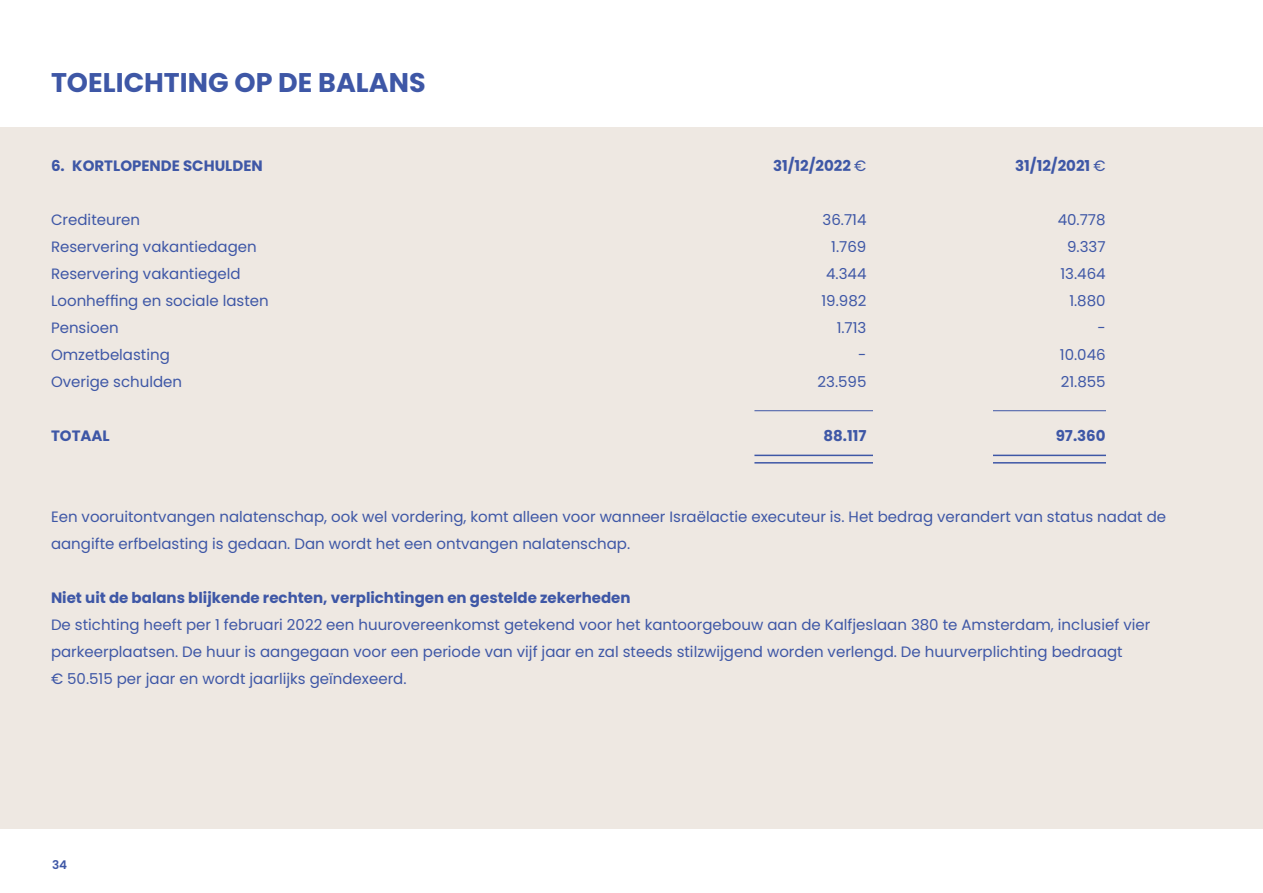
<style>
.page{position:relative;width:1263px;height:893px;background:#fff}
.page>*{position:absolute;margin:0;border:0;box-sizing:border-box;transform-origin:0 0}
.t1{font:700 27px "Poppins";color:#3e57a6}
.t2{font:15px/27px "Poppins";color:#3e57a6}
.t3{font:700 15px "Poppins";color:#3e57a6}
.t4{font:600 12px "Poppins";color:#3e57a6}
.s1{font-weight:400}
</style>
<div class="page">
<div style="left:0;top:128px;width:1263px;height:701px;background:#eee8e2"></div>
<hr style="left:754px;top:410px;width:352px;height:1px;background:#3e57a6">
<hr style="left:754px;top:455px;width:352px;height:1px;background:#3e57a6">
<hr style="left:754px;top:462px;width:352px;height:2px;background:#3e57a6">
<div style="left:874px;top:145px;width:119px;height:337px;background:#eee8e2"></div>
<h1 class="t1" style="left:51px;top:67px;width:376px">TOELICHTING OP DE BALANS</h1>
<p class="t3" style="left:51px;top:157px;width:213px">6. KORTLOPENDE SCHULDEN</p>
<p class="t3" style="left:773px;top:157px;width:95px">31/12/2022 <span class="s1">€</span></p>
<p class="t3" style="left:1015px;top:157px;width:92px">31/12/2021 <span class="s1">€</span></p>
<p class="t2" style="left:51px;top:206px;width:91px">Crediteuren</p>
<p class="t2" style="left:822px;top:206px;width:45px">36.714</p>
<p class="t2" style="left:1058px;top:206px;width:49px">40.778</p>
<p class="t2" style="left:51px;top:233px;width:207px">Reservering vakantiedagen</p>
<p class="t2" style="left:831px;top:233px;width:37px">1.769</p>
<p class="t2" style="left:1067px;top:233px;width:40px">9.337</p>
<p class="t2" style="left:51px;top:260px;width:191px">Reservering vakantiegeld</p>
<p class="t2" style="left:826px;top:260px;width:42px">4.344</p>
<p class="t2" style="left:1060px;top:260px;width:47px">13.464</p>
<p class="t2" style="left:51px;top:287px;width:219px">Loonheffing en sociale lasten</p>
<p class="t2" style="left:821px;top:287px;width:46px">19.982</p>
<p class="t2" style="left:1069px;top:287px;width:38px">1.880</p>
<p class="t2" style="left:51px;top:314px;width:69px">Pensioen</p>
<p class="t2" style="left:837px;top:314px;width:31px">1.713</p>
<p class="t2" style="left:1097px;top:314px;width:10px">-</p>
<p class="t2" style="left:51px;top:341px;width:120px">Omzetbelasting</p>
<p class="t2" style="left:858px;top:341px;width:10px">-</p>
<p class="t2" style="left:1060px;top:341px;width:47px">10.046</p>
<p class="t2" style="left:51px;top:368px;width:133px">Overige schulden</p>
<p class="t2" style="left:817px;top:368px;width:50px">23.595</p>
<p class="t2" style="left:1061px;top:368px;width:46px">21.855</p>
<p class="t3" style="left:51px;top:427px;width:60px">TOTAAL</p>
<p class="t3" style="left:823px;top:427px;width:44px">88.117</p>
<p class="t3" style="left:1056px;top:427px;width:51px">97.360</p>
<p class="t2" style="left:51px;top:503px;width:1117px">Een vooruitontvangen nalatenschap, ook wel vordering, komt alleen voor wanneer Israëlactie executeur is. Het bedrag verandert van status nadat de aangifte erfbelasting is gedaan. Dan wordt het een ontvangen nalatenschap.</p>
<p class="t3" style="left:51px;top:589px;width:581px">Niet uit de balans blijkende rechten, verplichtingen en gestelde zekerheden</p>
<p class="t2" style="left:51px;top:611px;width:1101px">De stichting heeft per 1 februari 2022 een huurovereenkomst getekend voor het kantoorgebouw aan de Kalfjeslaan 380 te Amsterdam, inclusief vier parkeerplaatsen. De huur is aangegaan voor een periode van vijf jaar en zal steeds stilzwijgend worden verlengd. De huurverplichting bedraagt<br>€ 50.515 per jaar en wordt jaarlijks geïndexeerd.</p>
<p class="t4" style="left:52px;top:858px;width:17px">34</p>
</div>
